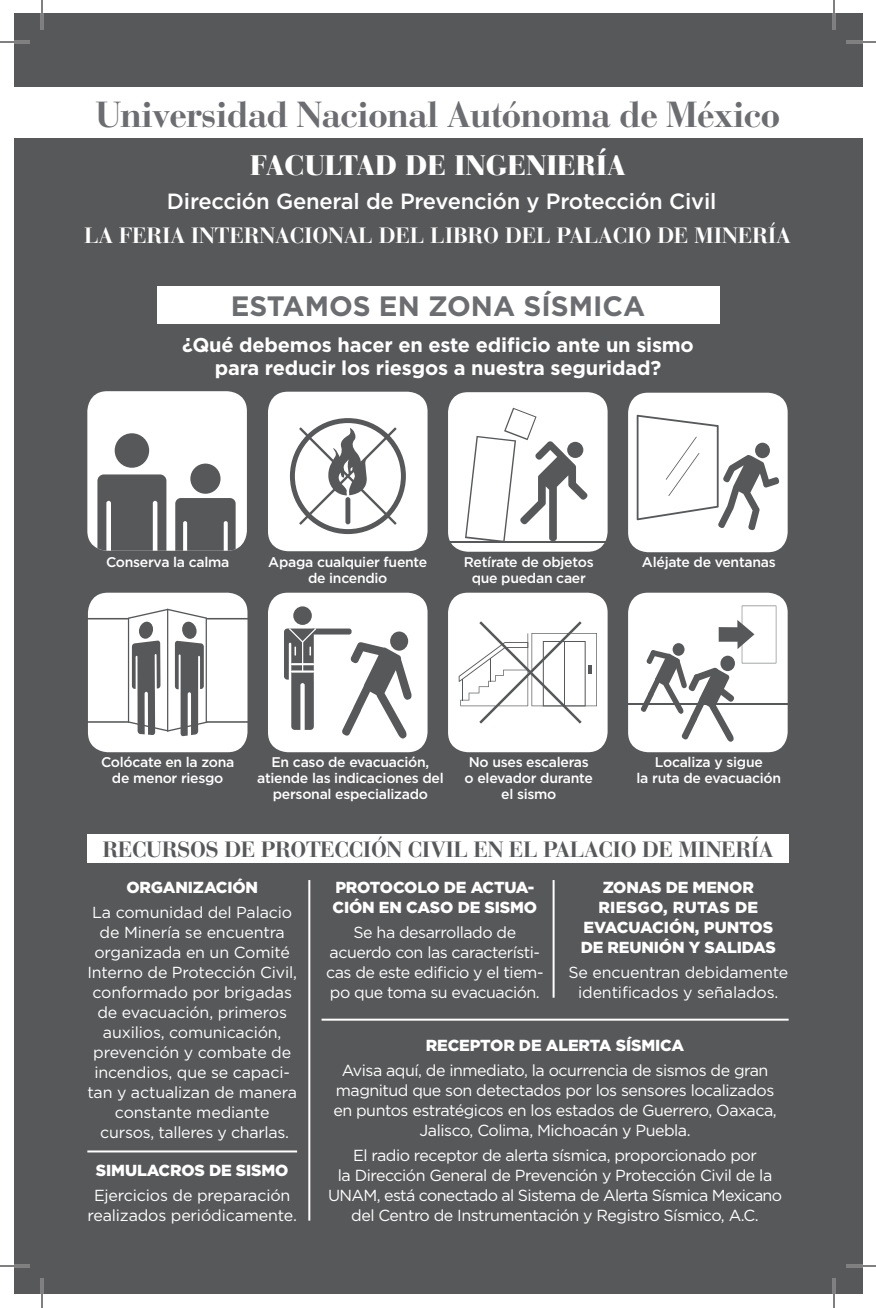
<style>
.page{position:relative;width:876px;height:1308px;background:#fff}
.page>*{position:absolute;margin:0;border:0;box-sizing:border-box;transform-origin:0 0}
.t1{font:700 36px "Bauer Bodoni";letter-spacing:-.03em;color:#6c6d70}
.t2{font:700 28px "Gotham";color:#6c6d70}
.t3{font:900 28px "Bauer Bodoni";color:#fff}
.t4{font:700 22px "Bauer Bodoni";letter-spacing:-.01em;color:#fff}
.t5{font:700 22px "Bauer Bodoni";letter-spacing:-.02em;color:#57585a}
.t6{font:500 22px "Gotham";letter-spacing:-.01em;color:#fff}
.t7{font:700 20px/23px "Gotham";letter-spacing:-.01em;color:#fff;text-align:center}
.t8{font:16px/20px "Gotham";letter-spacing:-.03em;color:#fff;text-align:center}
.t9{font:16px/20px "Gotham";letter-spacing:-.01em;color:#fff;text-align:center}
.t10{font:900 16px/20px "Gotham";letter-spacing:-.01em;color:#fff}
.t11{font:500 14px/16px "Gotham";letter-spacing:-.02em;color:#fff;text-align:center}
</style>
<div class="page">
<div style="left:14px;top:14px;width:848px;height:1280px;background:#57585a"></div>
<div style="left:14px;top:87px;width:848px;height:51px;background:#fff"></div>
<div style="left:157px;top:287px;width:562px;height:37px;background:#fff"></div>
<div style="left:87px;top:834px;width:702px;height:29px;background:#fff"></div>
<hr style="left:308px;top:880px;width:2px;height:341px;background:#fff">
<hr style="left:553px;top:880px;width:2px;height:118px;background:#fff">
<hr style="left:322px;top:1019px;width:467px;height:2px;background:#fff">
<hr style="left:87px;top:1150px;width:210px;height:2px;background:#fff">
<div style="left:87px;top:391px;width:160px;height:160px;background:#fff;border-radius:20px"></div>
<div style="left:115px;top:433px;width:34px;height:35px;background:#57585a;border-radius:50%"></div>
<svg style="left:97px;top:474px;width:69px;height:77px;background:#68696a"></svg>
<div style="left:190px;top:464px;width:31px;height:30px;background:#57585a;border-radius:50%"></div>
<svg style="left:175px;top:498px;width:61px;height:53px;background:#666768"></svg>
<div style="left:268px;top:392px;width:160px;height:159px;background:#fff;border-radius:20px"></div>
<svg style="left:290px;top:418px;width:116px;height:116px"></svg>
<div style="left:448px;top:392px;width:160px;height:160px;background:#fff;border-radius:20px"></div>
<hr style="left:447px;top:541px;width:164px;height:2px;background:#57585a">
<svg style="left:465px;top:408px;width:123px;height:133px"></svg>
<div style="left:628px;top:393px;width:160px;height:159px;background:#fff;border-radius:20px"></div>
<svg style="left:637px;top:415px;width:142px;height:115px"></svg>
<div style="left:88px;top:593px;width:160px;height:159px;background:#fff;border-radius:20px"></div>
<svg style="left:88px;top:609px;width:160px;height:127px"></svg>
<div style="left:268px;top:593px;width:160px;height:159px;background:#fff;border-radius:20px"></div>
<div style="left:311px;top:629px;width:41px;height:6px;background:#57585a;border-radius:2px"></div>
<div style="left:293px;top:606px;width:19px;height:19px;background:#57585a;border-radius:50%"></div>
<svg style="left:284px;top:628px;width:32px;height:102px"></svg>
<svg style="left:342px;top:632px;width:70px;height:107px"></svg>
<div style="left:448px;top:593px;width:160px;height:159px;background:#fff;border-radius:20px"></div>
<svg style="left:459px;top:621px;width:138px;height:103px"></svg>
<div style="left:628px;top:593px;width:160px;height:159px;background:#fff;border-radius:20px"></div>
<hr style="left:625px;top:703px;width:164px;height:2px;background:#57585a">
<svg style="left:641px;top:606px;width:135px;height:136px"></svg>
<hr style="left:0;top:41px;width:30px;height:2px;background:#fff">
<hr style="left:846px;top:41px;width:30px;height:2px;background:#fff">
<hr style="left:0;top:1265px;width:30px;height:2px;background:#fff">
<hr style="left:846px;top:1265px;width:30px;height:2px;background:#fff">
<hr style="left:41px;top:0;width:2px;height:30px;background:#fff">
<hr style="left:41px;top:1278px;width:2px;height:30px;background:#fff">
<hr style="left:833px;top:0;width:2px;height:30px;background:#fff">
<hr style="left:833px;top:1278px;width:2px;height:30px;background:#fff">
<hr style="left:0;top:42px;width:30px;height:1px;background:#000">
<hr style="left:846px;top:42px;width:30px;height:1px;background:#000">
<hr style="left:0;top:1266px;width:30px;height:1px;background:#000">
<hr style="left:846px;top:1266px;width:30px;height:1px;background:#000">
<hr style="left:42px;top:0;width:1px;height:30px;background:#000">
<hr style="left:42px;top:1278px;width:1px;height:30px;background:#000">
<hr style="left:834px;top:0;width:1px;height:30px;background:#000">
<hr style="left:834px;top:1278px;width:1px;height:30px;background:#000">
<p class="t1" style="left:95px;top:93px;width:687px">Universidad Nacional Autónoma de México</p>
<p class="t3" style="left:250px;top:148px;width:377px">FACULTAD DE INGENIERÍA</p>
<p class="t6" style="left:167px;top:187px;width:551px">Dirección General de Prevención y Protección Civil</p>
<p class="t4" style="left:84px;top:222px;width:708px">LA FERIA INTERNACIONAL DEL LIBRO DEL PALACIO DE MINERÍA</p>
<p class="t2" style="left:231px;top:288px;width:416px">ESTAMOS EN ZONA SÍSMICA</p>
<p class="t7" style="left:182px;top:333px;width:513px">¿Qué debemos hacer en este edificio ante un sismo para reducir los riesgos a nuestra seguridad?</p>
<p class="t11" style="left:106px;top:554px;width:125px">Conserva la calma</p>
<p class="t11" style="left:268px;top:554px;width:161px">Apaga cualquier fuente de incendio</p>
<p class="t11" style="left:464px;top:554px;width:131px">Retírate de objetos que puedan caer</p>
<p class="t11" style="left:642px;top:554px;width:135px">Aléjate de ventanas</p>
<p class="t11" style="left:101px;top:754px;width:135px">Colócate en la zona de menor riesgo</p>
<p class="t11" style="left:257px;top:754px;width:188px">En caso de evacuación, atiende las indicaciones del personal especializado</p>
<p class="t11" style="left:465px;top:754px;width:130px">No uses escaleras o elevador durante el sismo</p>
<p class="t11" style="left:637px;top:754px;width:146px">Localiza y sigue<br>la ruta de evacuación</p>
<p class="t5" style="left:102px;top:836px;width:673px">RECURSOS DE PROTECCIÓN CIVIL EN EL PALACIO DE MINERÍA</p>
<p class="t10" style="left:126px;top:877px;width:133px">ORGANIZACIÓN</p>
<p class="t9" style="left:87px;top:902px;width:211px">La comunidad del Palacio de Minería se encuentra organizada en un Comité<br>Interno de Protección Civil, conformado por brigadas de evacuación, primeros auxilios, comunicación, prevención y combate de incendios, que se capaci&shy;tan y actualizan de manera constante mediante cursos, talleres y charlas.</p>
<p class="t10" style="left:333px;top:877px;width:206px">PROTOCOLO DE ACTUA-<br>CIÓN EN CASO DE SISMO</p>
<p class="t8" style="left:326px;top:922px;width:219px">Se ha desarrollado de acuerdo con las característi&shy;cas de este edificio y el tiem&shy;po que toma su evacuación.</p>
<p class="t10" style="left:581px;top:877px;width:197px;text-align:center">ZONAS DE MENOR<br>RIESGO, RUTAS DE<br>EVACUACIÓN, PUNTOS<br>DE REUNIÓN Y SALIDAS</p>
<p class="t9" style="left:568px;top:962px;width:221px">Se encuentran debidamente identificados y señalados.</p>
<p class="t10" style="left:426px;top:1035px;width:260px">RECEPTOR DE ALERTA SÍSMICA</p>
<p class="t8" style="left:333px;top:1060px;width:445px">Avisa aquí, de inmediato, la ocurrencia de sismos de gran magnitud que son detectados por los sensores localizados en puntos estratégicos en los estados de Guerrero, Oaxaca, Jalisco, Colima, Michoacán y Puebla.</p>
<p class="t8" style="left:328px;top:1145px;width:456px">El radio receptor de alerta sísmica, proporcionado por<br>la Dirección General de Prevención y Protección Civil de la UNAM, está conectado al Sistema de Alerta Sísmica Mexicano del Centro de Instrumentación y Registro Sísmico, A.C.</p>
<p class="t10" style="left:96px;top:1160px;width:194px">SIMULACROS DE SISMO</p>
<p class="t9" style="left:87px;top:1185px;width:211px">Ejercicios de preparación realizados periódicamente.</p>
</div>
